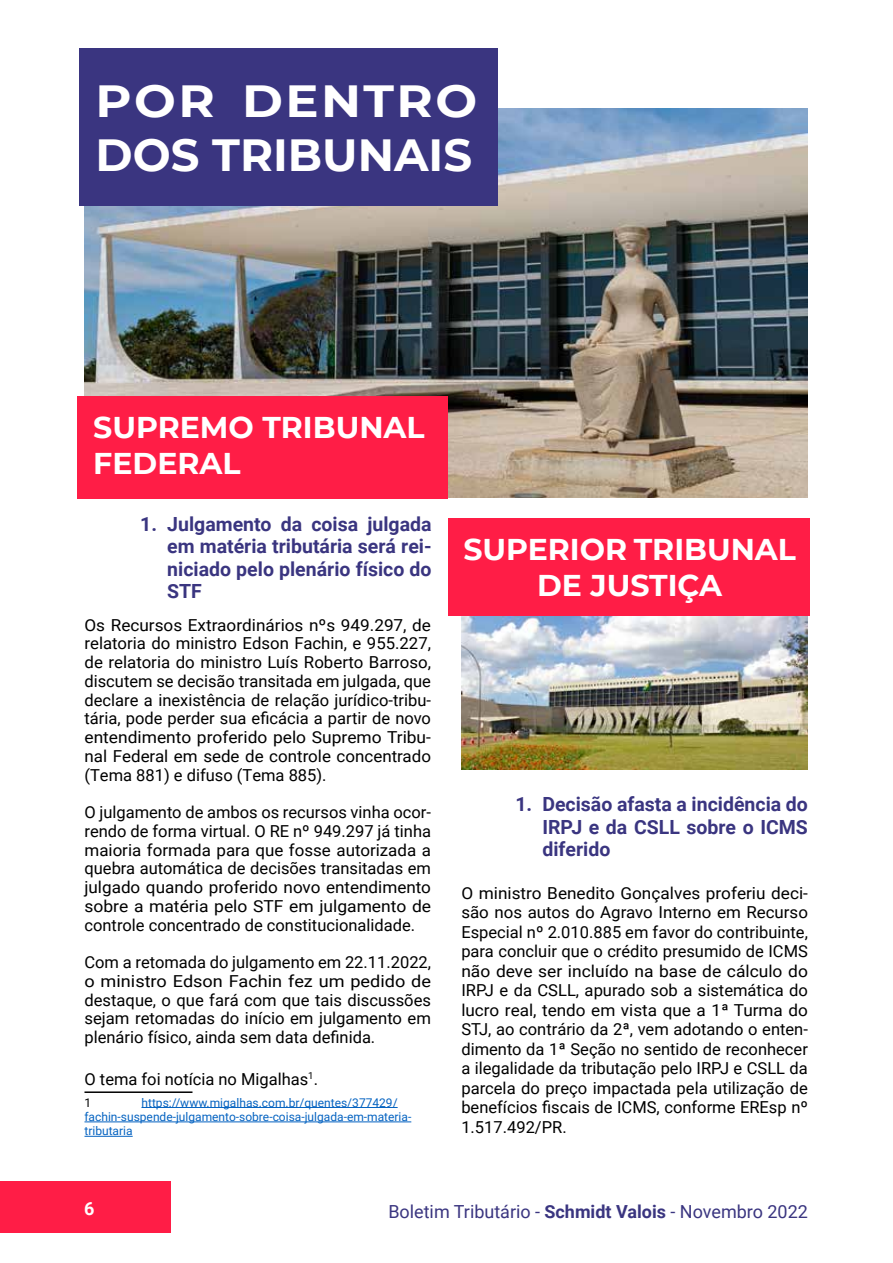
<style>
.page{position:relative;width:893px;height:1263px;background:#fff}
.page>*{position:absolute;margin:0;border:0;box-sizing:border-box;transform-origin:0 0}
.t1{font:700 45px/54px "Montserrat";color:#fff;scale:1.1 1}
.t2{font:700 30px/36px "Montserrat";color:#fff;text-align:center}
.t3{font:700 19.5px/22.5px "Roboto";color:#3a3580;text-align:justify}
.t4{font:18px "Roboto";color:#3a3580}
.t5{font:700 18px "Roboto";color:#fff}
.t6{font:16.5px/19.5px "Roboto";color:#000;text-align:justify;scale:1.04 1}
.t7{font:16.5px/18.8px "Roboto";color:#000;text-align:justify}
.t8{font:12px/14.4px "Roboto";color:#0563c1}
.t9{font:12px "Roboto";color:#000}
.s1{font-weight:700}
</style>
<div class="page">
<div style="left:0;top:1182px;width:171px;height:51px;background:#ff1d46"></div>
<img style="left:461px;top:616px;width:347px;height:154px">
<div style="left:449px;top:518px;width:361px;height:98px;background:#ff1d46"></div>
<img style="left:84px;top:108px;width:723px;height:389px">
<div style="left:80px;top:48px;width:418px;height:157px;background:#3a3580"></div>
<div style="left:77px;top:396px;width:371px;height:103px;background:#ff1d46"></div>
<hr style="left:84px;top:1091px;width:108px;height:2px;background:#000">
<hr style="left:141px;top:1107px;width:257px;height:1px;background:#0563c1">
<hr style="left:84px;top:1121px;width:327px;height:1px;background:#0563c1">
<hr style="left:84px;top:1136px;width:49px;height:1px;background:#0563c1">
<h1 class="t1" style="left:96px;top:71px;width:348px">POR DENTRO<br>DOS TRIBUNAIS</h1>
<h2 class="t2" style="left:93px;top:407px;width:333px;text-align:left">SUPREMO TRIBUNAL<br>FEDERAL</h2>
<p class="t3" style="left:140px;top:512px;width:18px">1.</p>
<p class="t3" style="left:167px;top:512px;width:266px">Julgamento da coisa julgada em matéria tributária será rei&shy;niciado pelo plenário físico do STF</p>
<p class="t6" style="left:84px;top:615px;width:335px;line-height:18.8px">Os Recursos Extraordinários nºs 949.297, de relatoria do ministro Edson Fachin, e 955.227, de relatoria do ministro Luís Roberto Barroso, discutem se decisão transitada em julgada, que declare a inexistência de relação jurídico-tribu&shy;tária, pode perder sua eficácia a partir de novo entendimento proferido pelo Supremo Tribu&shy;nal Federal em sede de controle concentrado (Tema 881) e difuso (Tema 885).</p>
<p class="t7" style="left:84px;top:802px;width:348px">O julgamento de ambos os recursos vinha ocor&shy;rendo de forma virtual. O RE nº 949.297 já tinha maioria formada para que fosse autorizada a quebra automática de decisões transitadas em julgado quando proferido novo entendimento sobre a matéria pelo STF em julgamento de controle concentrado de constitucionalidade.</p>
<p class="t7" style="left:84px;top:952px;width:348px">Com a retomada do julgamento em 22.11.2022, o ministro Edson Fachin fez um pedido de destaque, o que fará com que tais discussões sejam retomadas do início em julgamento em plenário físico, ainda sem data definida.</p>
<p class="t7" style="left:84px;top:1069px;width:235px">O tema foi notícia no Migalhas<sup>1</sup>.</p>
<p class="t9" style="left:84px;top:1094px;width:8px">1</p>
<p class="t8" style="left:84px;top:1095px;width:328px;text-indent:57px">https://www.migalhas.com.br/quentes/377429/ fachin-suspende-julgamento-sobre-coisa-julgada-em-materia&shy;tributaria</p>
<h2 class="t2" style="left:463px;top:530px;width:334px">SUPERIOR TRIBUNAL<br>DE JUSTIÇA</h2>
<p class="t3" style="left:542px;top:792px;width:267px;text-indent:-27px">1. Decisão afasta a incidência do IRPJ e da CSLL sobre o ICMS diferido</p>
<p class="t6" style="left:461px;top:882px;width:335px">O ministro Benedito Gonçalves proferiu deci&shy;são nos autos do Agravo Interno em Recurso Especial nº 2.010.885 em favor do contribuinte, para concluir que o crédito presumido de ICMS não deve ser incluído na base de cálculo do IRPJ e da CSLL, apurado sob a sistemática do lucro real, tendo em vista que a 1ª Turma do STJ, ao contrário da 2ª, vem adotando o enten&shy;dimento da 1ª Seção no sentido de reconhecer a ilegalidade da tributação pelo IRPJ e CSLL da parcela do preço impactada pela utilização de benefícios fiscais de ICMS, conforme EREsp nº 1.517.492/PR.</p>
<p class="t5" style="left:84px;top:1195px;width:12px">6</p>
<p class="t4" style="left:388px;top:1199px;width:421px">Boletim Tributário - <span class="s1">Schmidt Valois</span> - Novembro 2022</p>
</div>
